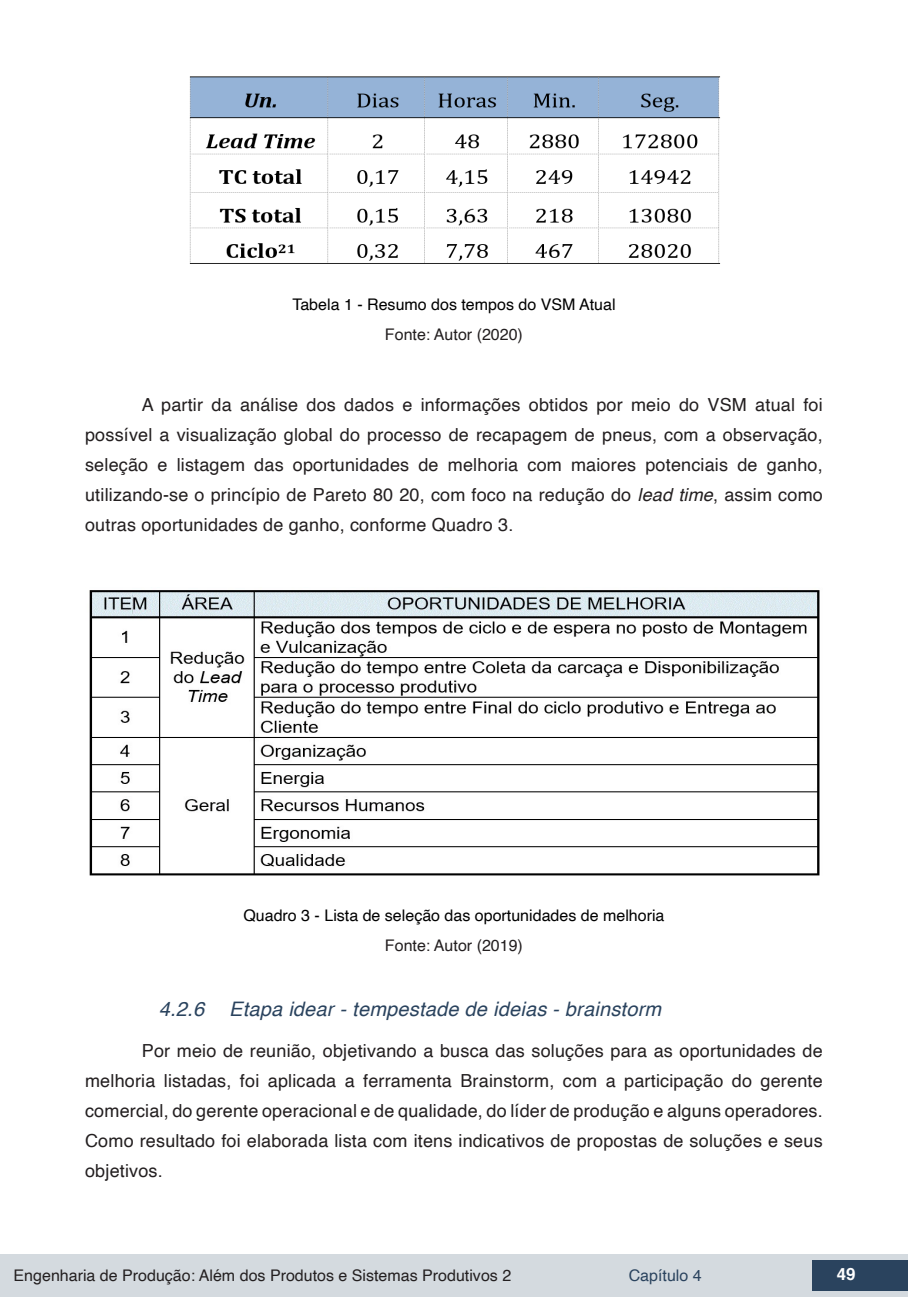
<style>
.page{position:relative;width:908px;height:1304px;background:#fff}
.page>*{position:absolute;margin:0;border:0;box-sizing:border-box;transform-origin:0 0}
.t1{font:italic 20px "Helvetica";letter-spacing:.01em;color:#2a435e}
.txt{font:18px/30px "Helvetica";letter-spacing:.01em;color:#231f20;text-align:justify}
.t2{font:700 16.8px "Helvetica";color:#fff}
.fonte_tab_gra_imag{font:16px "Helvetica";color:#231f20}
.info_tab_graf_imag{font:16px "Helvetica";color:#000}
.t3{font:16px "Helvetica";color:#2a435e}
.s1{font-style:italic}
</style>
<div class="page">
<div style="left:0;top:1254px;width:906px;height:43px;background:#d4dadf"></div>
<div style="left:812px;top:1261px;width:95px;height:30px;background:#2a435e"></div>
<img style="left:189px;top:76px;width:532px;height:188px">
<img style="left:89px;top:590px;width:731px;height:286px">
<p class="info_tab_graf_imag" style="left:292px;top:293px;width:324px">Tabela 1 - Resumo dos tempos do VSM Atual</p>
<p class="fonte_tab_gra_imag" style="left:385px;top:322px;width:139px">Fonte: Autor (2020)</p>
<p class="txt" style="left:85px;top:390px;width:739px;text-indent:57px">A partir da análise dos dados e informações obtidos por meio do VSM atual foi possível a visualização global do processo de recapagem de pneus, com a observação, seleção e listagem das oportunidades de melhoria com maiores potenciais de ganho, utilizando-se o princípio de Pareto 80 20, com foco na redução do <span class="s1">lead time</span>, assim como outras oportunidades de ganho, conforme Quadro 3.</p>
<p class="info_tab_graf_imag" style="left:243px;top:903px;width:422px">Quadro 3 - Lista de seleção das oportunidades de melhoria</p>
<p class="fonte_tab_gra_imag" style="left:385px;top:933px;width:139px">Fonte: Autor (2019)</p>
<p class="t1" style="left:159px;top:993px;width:47px">4.2.6</p>
<p class="t1" style="left:229px;top:993px;width:433px">Etapa idear - tempestade de ideias - brainstorm</p>
<p class="txt" style="left:85px;top:1036px;width:738px;text-indent:57px">Por meio de reunião, objetivando a busca das soluções para as oportunidades de melhoria listadas, foi aplicada a ferramenta Brainstorm, com a participação do gerente comercial, do gerente operacional e de qualidade, do líder de produção e alguns operadores.<br>Como resultado foi elaborada lista com itens indicativos de propostas de soluções e seus objetivos.</p>
<p class="fonte_tab_gra_imag" style="left:14px;top:1263px;width:499px">Engenharia de Produção: Além dos Produtos e Sistemas Produtivos 2</p>
<p class="t3" style="left:628px;top:1263px;width:74px">Capítulo 4</p>
<p class="t2" style="left:836px;top:1261px;width:20px">49</p>
</div>
